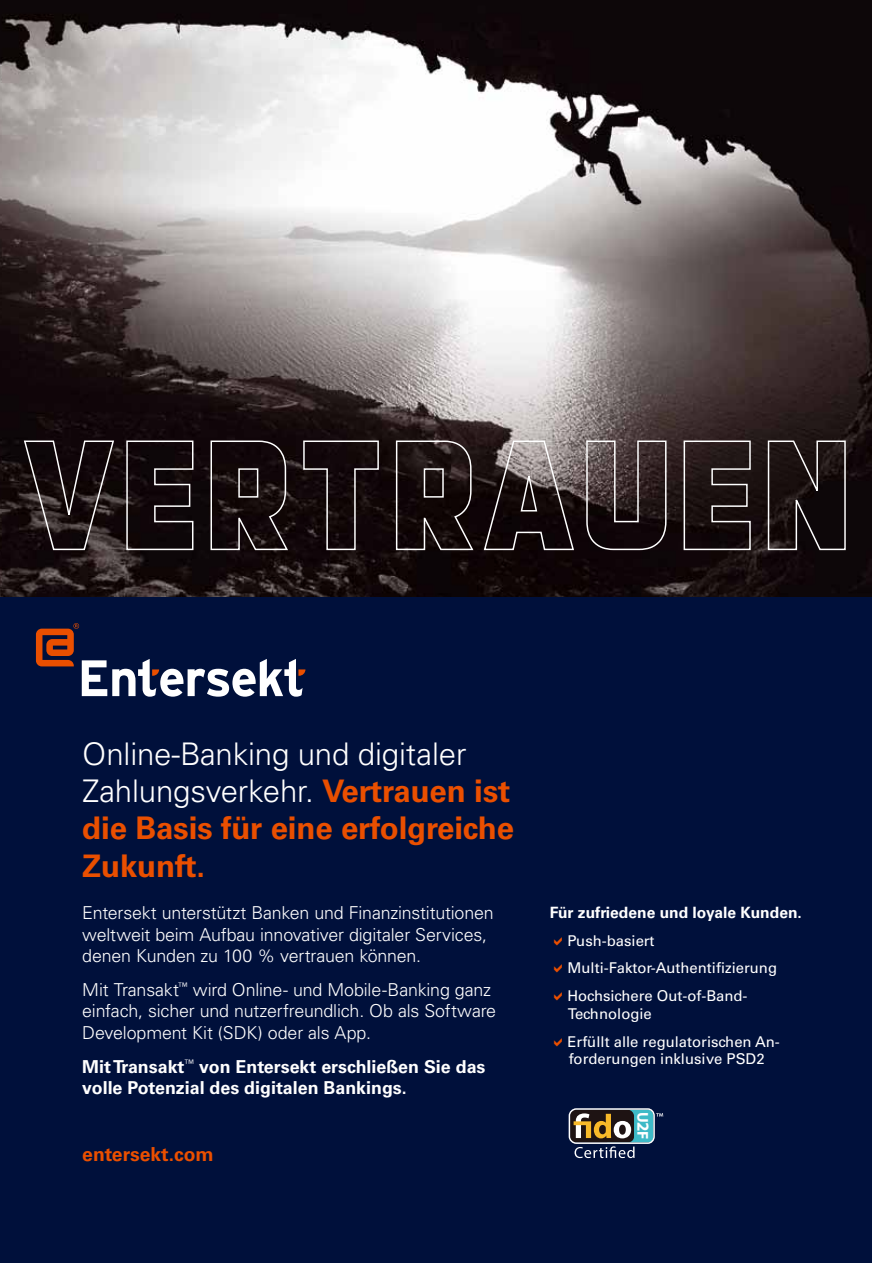
<style>
.page{position:relative;width:872px;height:1263px;background:#fff}
.page>*{position:absolute;margin:0;border:0;box-sizing:border-box;transform-origin:0 0}
.t1{font:700 31.2px/37.3px "Univers LT Std";letter-spacing:-.005em;color:#ea4f00}
.t2{font:700 19.35px "Univers LT Std";color:#ea4f00}
.t3{font:300 17.85px/21.5px "Univers LT Std";letter-spacing:-.01em;color:#fff}
.t4{font:700 17.85px/21.5px "Univers LT Std";color:#fff}
.t5{font:700 15.75px "Myriad Pro";color:#fff}
.t6{font:700 15.6px "Univers LT Std";color:#fff}
.t7{font:14.85px/27.8px "Univers LT Std";color:#fff}
.s1{font-weight:300;color:#fff}
.s2{font-size:16.95px}
</style>
<div class="page">
<img style="left:0;top:0;width:872px;height:598px">
<div style="left:0;top:598px;width:872px;height:665px;background:#00103b"></div>
<svg style="left:36px;top:623px;width:269px;height:74px"></svg>
<svg style="left:568px;top:1108px;width:95px;height:50px"></svg>
<svg style="left:23px;top:440px;width:92px;height:111px"></svg>
<svg style="left:126px;top:440px;width:68px;height:111px"></svg>
<svg style="left:210px;top:440px;width:79px;height:111px"></svg>
<svg style="left:302px;top:440px;width:77px;height:111px"></svg>
<svg style="left:395px;top:440px;width:79px;height:111px"></svg>
<svg style="left:483px;top:440px;width:92px;height:111px"></svg>
<svg style="left:585px;top:440px;width:82px;height:111px"></svg>
<svg style="left:683px;top:440px;width:68px;height:111px"></svg>
<svg style="left:767px;top:440px;width:79px;height:111px"></svg>
<h1 class="t1" style="left:82px;top:735px;width:433px"><span class="s1">Online-Banking und digitaler<br>Zahlungsverkehr.</span> Vertrauen ist die Basis für eine erfolgreiche<br>Zukunft.</h1>
<p class="t3" style="left:82px;top:902px;width:413px">Entersekt unterstützt Banken und Finanzinstitutionen weltweit beim Aufbau innovativer digitaler Services, denen Kunden zu 100 % vertrauen können.</p>
<p class="t3" style="left:82px;top:979px;width:415px">Mit Transakt<sup>™</sup> wird Online- und Mobile-Banking ganz einfach, sicher und nutzerfreundlich. Ob als Software<br>Development Kit (SDK) oder als App.</p>
<p class="t4" style="left:82px;top:1056px;width:405px">Mit Transakt<sup>™</sup> von Entersekt erschließen Sie das volle Potenzial des digitalen Bankings.</p>
<p class="t2" style="left:82px;top:1143px;width:133px">entersekt.com</p>
<p class="t6" style="left:549px;top:903px;width:254px">Für zufriedene und loyale Kunden.</p>
<p class="t7" style="left:567px;top:927px;width:211px">Push-basiert<br>Multi-Faktor-Authentifizierung<br>Hochsichere Out-of-Band-</p>
<p class="t7" style="left:567px;top:1000px;width:214px">Technologie<br>Erfüllt alle regulatorischen An-</p>
<p class="t7" style="left:568px;top:1045px;width:197px">forderungen inklusive PSD2</p>
<p class="t5" style="left:653px;top:1112px;width:29px;rotate:90deg">U<span class="s2">2</span>F</p>
</div>
